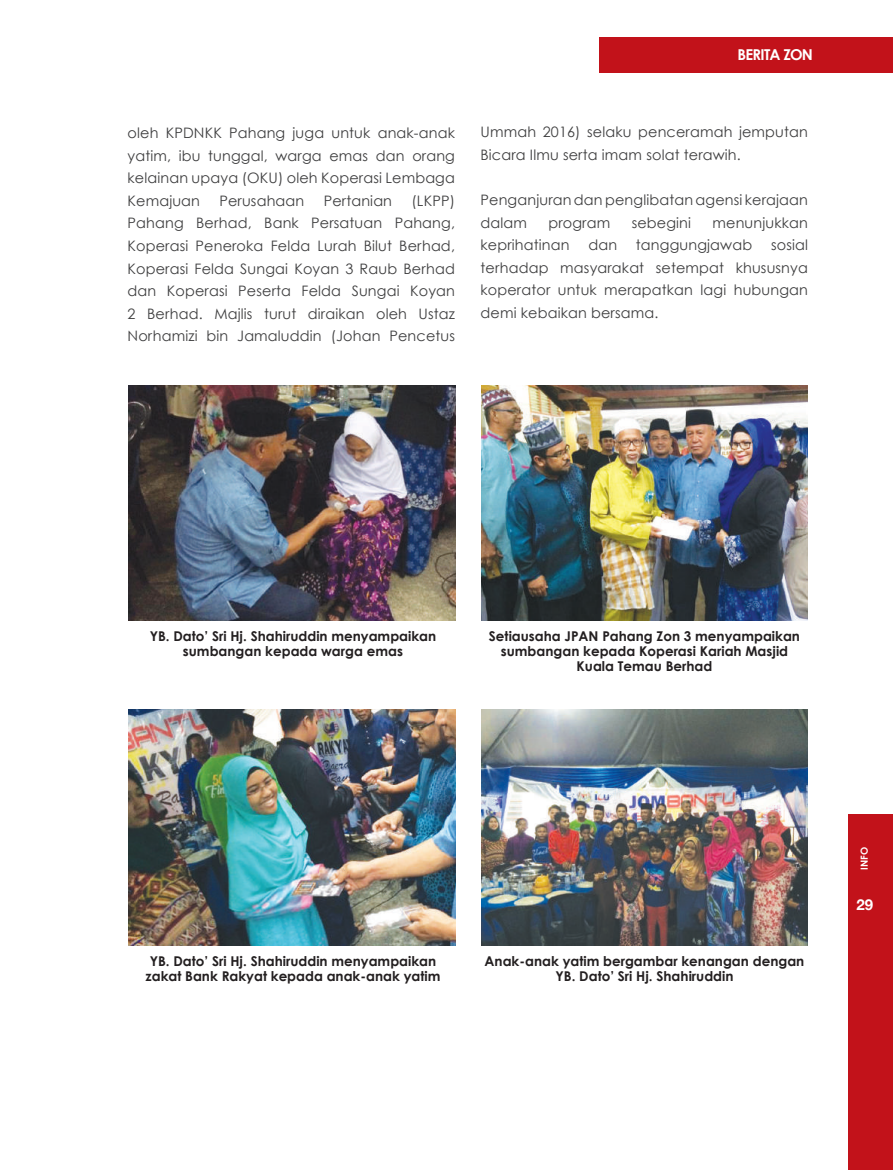
<style>
.page{position:relative;width:893px;height:1170px;background:#fff}
.page>*{position:absolute;margin:0;border:0;box-sizing:border-box;transform-origin:0 0}
.t1{font:700 15px "Century Gothic";letter-spacing:-.05em;color:#fff}
.t2{font:700 15px "Helvetica Neue";color:#fff}
.t3{font:14.4px/22.5px "Century Gothic";letter-spacing:.01em;color:#3e3e3f;text-align:justify}
.t4{font:700 13.5px/15px "Century Gothic";color:#231f20;text-align:center}
.t5{font:700 9.75px "Century Gothic";color:#fff}
</style>
<div class="page">
<div style="left:849px;top:814px;width:44px;height:355px;background:#c2121a"></div>
<img style="left:128px;top:385px;width:327px;height:236px">
<img style="left:128px;top:709px;width:327px;height:236px">
<img style="left:481px;top:385px;width:327px;height:236px">
<img style="left:481px;top:709px;width:327px;height:236px">
<div style="left:600px;top:37px;width:293px;height:35px;background:#c2121a"></div>
<p class="t1" style="left:738px;top:44px;width:77px">BERITA ZON</p>
<p class="t3" style="left:128px;top:122px;width:329px">oleh KPDNKK Pahang juga untuk anak-anak yatim, ibu tunggal, warga emas dan orang kelainan upaya (OKU) oleh Koperasi Lembaga Kemajuan</p>
<p class="t3" style="left:128px;top:189px;width:329px;text-indent:284px">(LKPP)<br>Pahang Berhad, Bank Persatuan Pahang, Koperasi Peneroka Felda Lurah Bilut Berhad, Koperasi Felda Sungai Koyan 3 Raub Berhad dan Koperasi Peserta Felda Sungai Koyan 2 Berhad. Majlis turut diraikan oleh Ustaz Norhamizi bin Jamaluddin (Johan Pencetus</p>
<p class="t3" style="left:219px;top:189px;width:86px">Perusahaan</p>
<p class="t3" style="left:324px;top:189px;width:70px">Pertanian</p>
<p class="t3" style="left:480px;top:121px;width:329px">Ummah 2016) selaku penceramah jemputan<br>Bicara Ilmu serta imam solat terawih.</p>
<p class="t3" style="left:480px;top:188px;width:329px">Penganjuran dan penglibatan agensi kerajaan dalam</p>
<p class="t3" style="left:548px;top:211px;width:63px">program</p>
<p class="t3" style="left:632px;top:211px;width:61px">sebegini</p>
<p class="t3" style="left:712px;top:211px;width:97px">menunjukkan</p>
<p class="t3" style="left:480px;top:233px;width:90px">keprihatinan</p>
<p class="t3" style="left:588px;top:233px;width:30px">dan</p>
<p class="t3" style="left:636px;top:233px;width:118px">tanggungjawab</p>
<p class="t3" style="left:480px;top:233px;width:329px;text-indent:290px">sosial terhadap masyarakat setempat khususnya koperator untuk merapatkan lagi hubungan demi kebaikan bersama.</p>
<p class="t4" style="left:150px;top:628px;width:288px">YB. Dato’ Sri Hj. Shahiruddin menyampaikan sumbangan kepada warga emas</p>
<p class="t4" style="left:489px;top:628px;width:313px">Setiausaha JPAN Pahang Zon 3 menyampaikan sumbangan kepada Koperasi Kariah Masjid<br>Kuala Temau Berhad</p>
<p class="t4" style="left:146px;top:952px;width:296px">YB. Dato’ Sri Hj. Shahiruddin menyampaikan zakat Bank Rakyat kepada anak-anak yatim</p>
<p class="t4" style="left:485px;top:952px;width:321px">Anak-anak yatim bergambar kenangan dengan<br>YB. Dato’ Sri Hj. Shahiruddin</p>
<p class="t5" style="left:857px;top:869px;width:25px;rotate:-90deg">INFO</p>
<p class="t2" style="left:856px;top:892px;width:18px">29</p>
</div>
